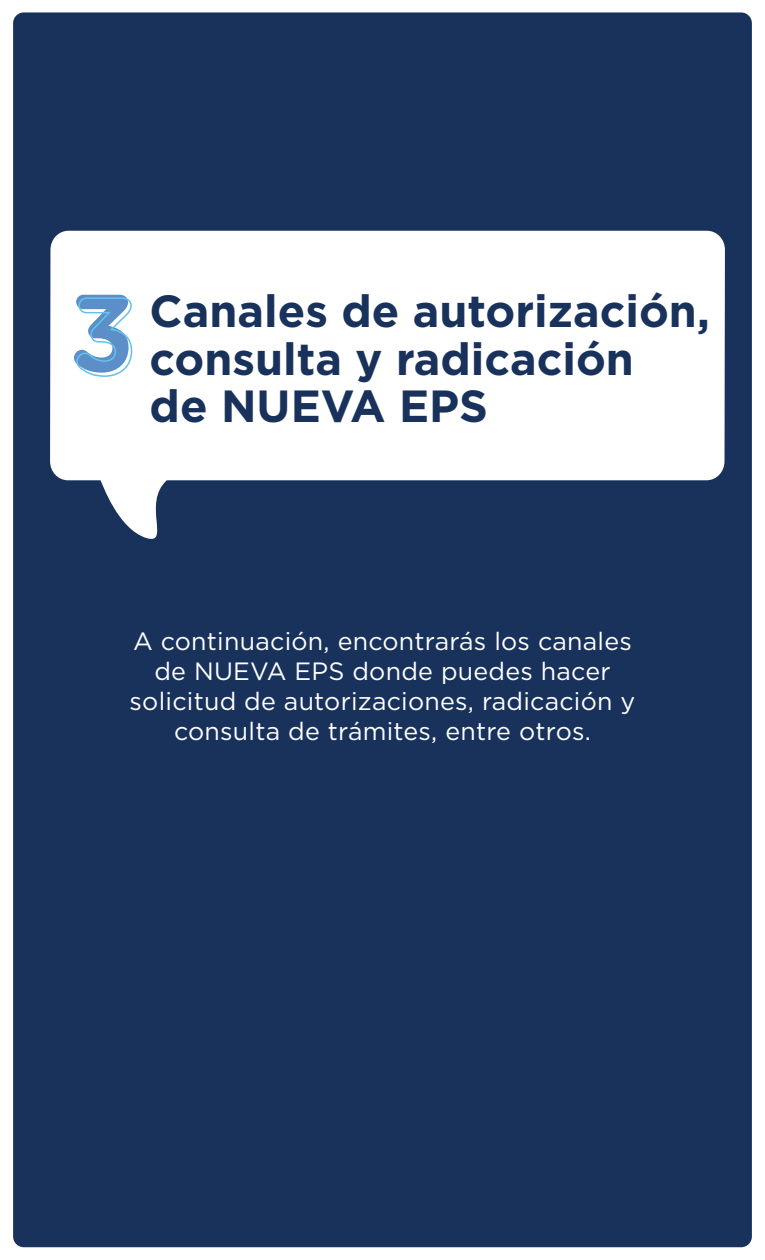
<style>
.page{position:relative;width:765px;height:1260px;background:#fff}
.page>*{position:absolute;margin:0;border:0;box-sizing:border-box;transform-origin:0 0}
.t1{font:700 109.5px "Gotham Rounded";color:#5c8fc7}
.t2{font:700 45px/47.5px "Gotham";color:#18325b}
.t3{font:25px/30px "Gotham";letter-spacing:.01em;color:#fff;text-align:center}
</style>
<div class="page">
<div style="left:13px;top:12px;width:739px;height:1235px;background:#18325b;border-radius:11px"></div>
<svg style="left:50px;top:231px;width:675px;height:308px;fill:#fff"></svg>
<h1 class="t1" style="left:68px;top:252px;width:68px">3</h1>
<h2 class="t2" style="left:150px;top:286px;width:562px">Canales de autorización, consulta y radicación<br>de NUEVA EPS</h2>
<p class="t3" style="left:130px;top:626px;width:507px">A continuación, encontrarás los canales de NUEVA EPS donde puedes hacer solicitud de autorizaciones, radicación y consulta de trámites, entre otros.</p>
</div>
